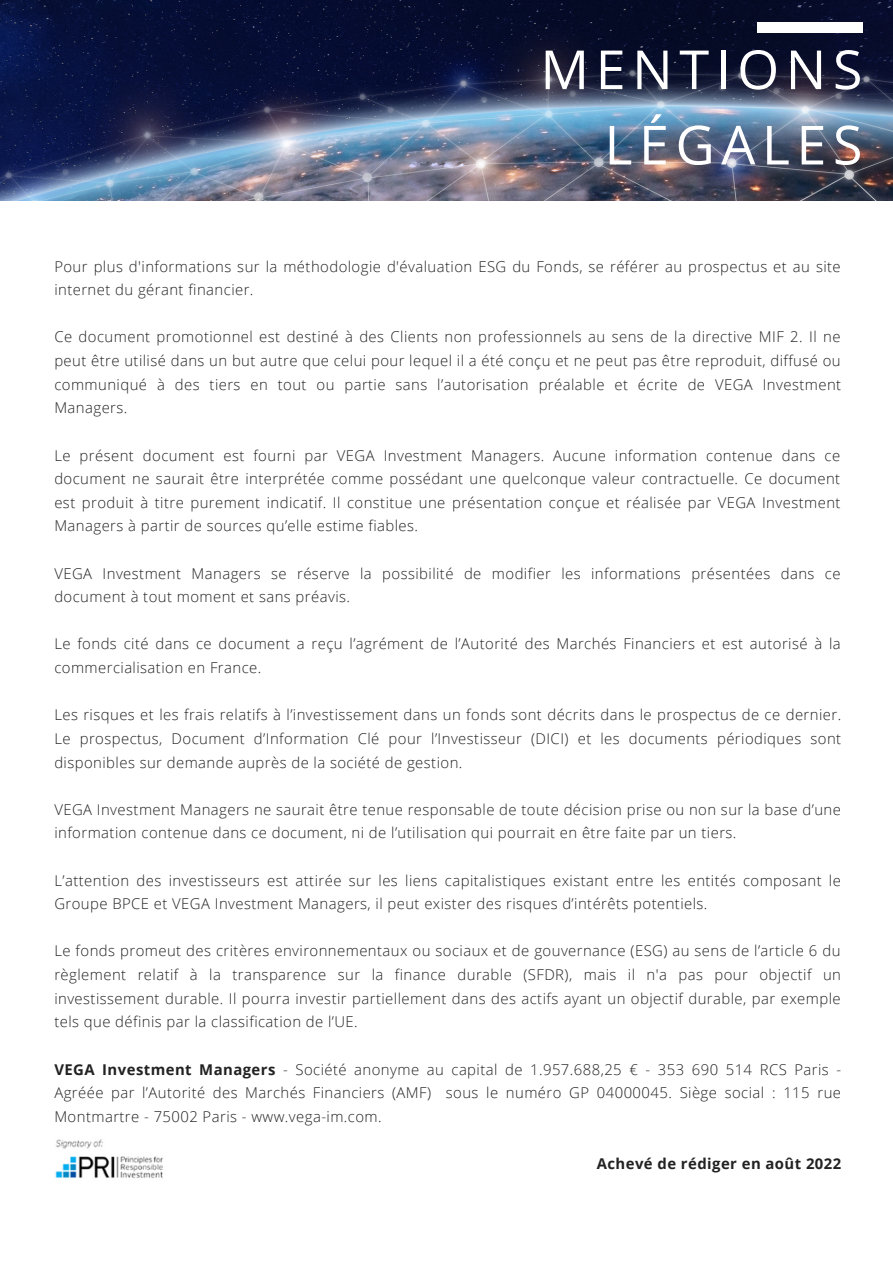
<style>
.page{position:relative;width:893px;height:1264px;background:#fff}
.page>*{position:absolute;margin:0;border:0;box-sizing:border-box;transform-origin:0 0}
.t1{font:54px/75.3px "Open Sans";letter-spacing:.12em;color:#fff;text-align:right}
.t2{font:300 14.85px/23.5px "Open Sans";letter-spacing:.03em;color:#222}
.t3{font:700 14.85px "Open Sans";letter-spacing:.03em;color:#222}
.s1{font-weight:700}
</style>
<div class="page">
<img style="left:0;top:0;width:892px;height:200px">
<div style="left:756px;top:22px;width:106px;height:10px;background:#fff"></div>
<img style="left:55px;top:1139px;width:108px;height:39px">
<h1 class="t1" style="left:540px;top:30px;width:323px">MENTIONS<br>LÉGALES</h1>
<p class="t2" style="left:54px;top:254px;width:787px">Pour plus d'informations sur la méthodologie d'évaluation ESG du Fonds, se référer au prospectus et au site internet du gérant financier.</p>
<p class="t2" style="left:54px;top:325px;width:788px;text-align:justify">Ce document promotionnel est destiné à des Clients non professionnels au sens de la directive MIF 2. Il ne peut être utilisé dans un but autre que celui pour lequel il a été conçu et ne peut pas être reproduit, diffusé ou communiqué à des tiers en tout ou partie sans l’autorisation préalable et écrite de VEGA Investment Managers.</p>
<p class="t2" style="left:54px;top:443px;width:787px;text-align:justify">Le présent document est fourni par VEGA Investment Managers. Aucune information contenue dans ce document ne saurait être interprétée comme possédant une quelconque valeur contractuelle. Ce document est produit à titre purement indicatif. Il constitue une présentation conçue et réalisée par VEGA Investment Managers à partir de sources qu’elle estime fiables.</p>
<p class="t2" style="left:54px;top:561px;width:787px">VEGA Investment Managers se réserve la possibilité de modifier les informations présentées dans ce document à tout moment et sans préavis.</p>
<p class="t2" style="left:54px;top:632px;width:787px">Le fonds cité dans ce document a reçu l’agrément de l’Autorité des Marchés Financiers et est autorisé à la commercialisation en France.</p>
<p class="t2" style="left:54px;top:702px;width:788px;text-align:justify">Les risques et les frais relatifs à l’investissement dans un fonds sont décrits dans le prospectus de ce dernier.<br>Le prospectus, Document d’Information Clé pour l’Investisseur (DICI) et les documents périodiques sont disponibles sur demande auprès de la société de gestion.</p>
<p class="t2" style="left:54px;top:797px;width:788px">VEGA Investment Managers ne saurait être tenue responsable de toute décision prise ou non sur la base d’une information contenue dans ce document, ni de l’utilisation qui pourrait en être faite par un tiers.</p>
<p class="t2" style="left:54px;top:868px;width:788px">L’attention des investisseurs est attirée sur les liens capitalistiques existant entre les entités composant le<br>Groupe BPCE et VEGA Investment Managers, il peut exister des risques d’intérêts potentiels.</p>
<p class="t2" style="left:54px;top:938px;width:788px;text-align:justify">Le fonds promeut des critères environnementaux ou sociaux et de gouvernance (ESG) au sens de l’article 6 du règlement relatif à la transparence sur la finance durable (SFDR), mais il n'a pas pour objectif un investissement durable. Il pourra investir partiellement dans des actifs ayant un objectif durable, par exemple tels que définis par la classification de l’UE.</p>
<p class="t2" style="left:54px;top:1057px;width:788px;text-align:justify"><span class="s1">VEGA Investment Managers</span> - Société anonyme au capital de 1.957.688,25 € - 353 690 514 RCS Paris - Agréée par l’Autorité des Marchés Financiers (AMF) sous le numéro GP 04000045. Siège social : 115 rue Montmartre - 75002 Paris - www.vega-im.com.</p>
<p class="t3" style="left:596px;top:1153px;width:246px">Achevé de rédiger en août 2022</p>
</div>
